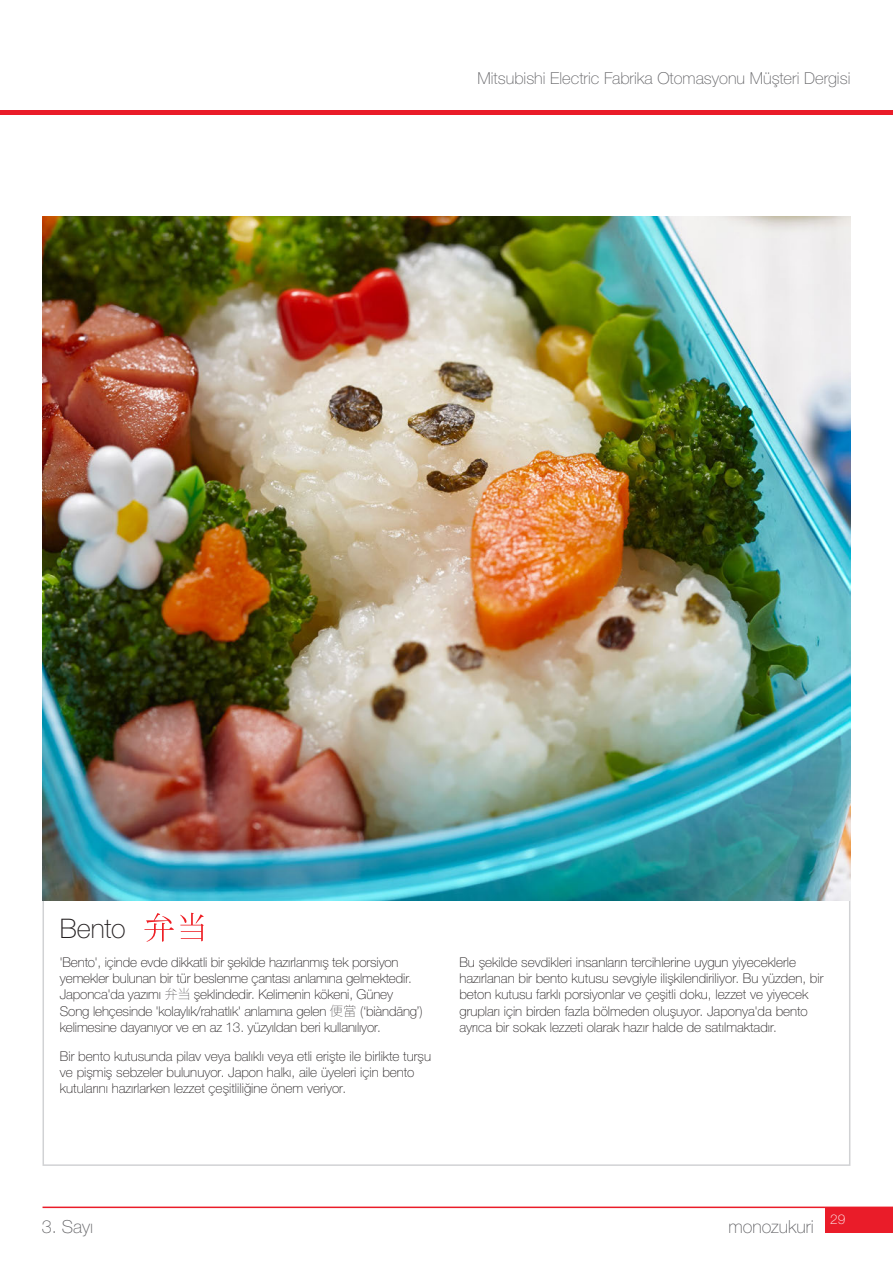
<style>
.page{position:relative;width:893px;height:1263px;background:#fff}
.page>*{position:absolute;margin:0;border:0;box-sizing:border-box;transform-origin:0 0}
.t1{font:100 27px "Helvetica Neue LTW1 G";letter-spacing:-.005em;color:#231f20}
.t2{font:100 18px "Helvetica Neue LTW1 G";color:#636366}
.t3{font:100 16.5px "Helvetica Neue LTW1 G";color:#636366}
.t4{font:100 13.5px/16.2px "Helvetica Neue LTW1 G";color:#231f20}
.t5{font:100 13.5px "Helvetica Neue LTW1 G";color:#fff}
.s1{font-family:"Hiragino Sans W0";font-weight:400}
</style>
<div class="page">
<div style="left:43px;top:580px;width:807px;height:586px;background:#fff;border:2px solid #d1d2d4"></div>
<svg style="left:144px;top:913px;width:60px;height:29px"></svg>
<img style="left:43px;top:217px;width:807px;height:683px">
<hr style="left:0;top:110px;width:893px;height:4px;background:#ea1c29">
<div style="left:825px;top:1207px;width:68px;height:25px;background:#ea1c29"></div>
<hr style="left:43px;top:1206px;width:850px;height:2px;background:#ea1c29">
<p class="t3" style="left:477px;top:68px;width:374px">Mitsubishi Electric Fabrika Otomasyonu Müşteri Dergisi</p>
<h1 class="t1" style="left:60px;top:913px;width:67px">Bento</h1>
<p class="t4" style="left:60px;top:954px;width:364px">'Bento', içinde evde dikkatli bir şekilde hazırlanmış tek porsiyon yemekler bulunan bir tür beslenme çantası anlamına gelmektedir.<br>Japonca'da yazımı <span class="s1">弁当</span> şeklindedir. Kelimenin kökeni, Güney Song lehçesinde 'kolaylık/rahatlık' anlamına gelen <span class="s1">便當</span> (‘biàndāng’) kelimesine dayanıyor ve en az 13. yüzyıldan beri kullanılıyor.</p>
<p class="t4" style="left:60px;top:1048px;width:373px">Bir bento kutusunda pilav veya balıklı veya etli erişte ile birlikte turşu ve pişmiş sebzeler bulunuyor. Japon halkı, aile üyeleri için bento kutularını hazırlarken lezzet çeşitliliğine önem veriyor.</p>
<p class="t4" style="left:459px;top:954px;width:366px">Bu şekilde sevdikleri insanların tercihlerine uygun yiyeceklerle hazırlanan bir bento kutusu sevgiyle ilişkilendiriliyor. Bu yüzden, bir beton kutusu farklı porsiyonlar ve çeşitli doku, lezzet ve yiyecek grupları için birden fazla bölmeden oluşuyor. Japonya'da bento ayrıca bir sokak lezzeti olarak hazır halde de satılmaktadır.</p>
<h2 class="t2" style="left:42px;top:1215px;width:53px">3. Sayı</h2>
<h2 class="t2" style="left:729px;top:1215px;width:87px">monozukuri</h2>
<p class="t5" style="left:830px;top:1211px;width:17px">29</p>
</div>
